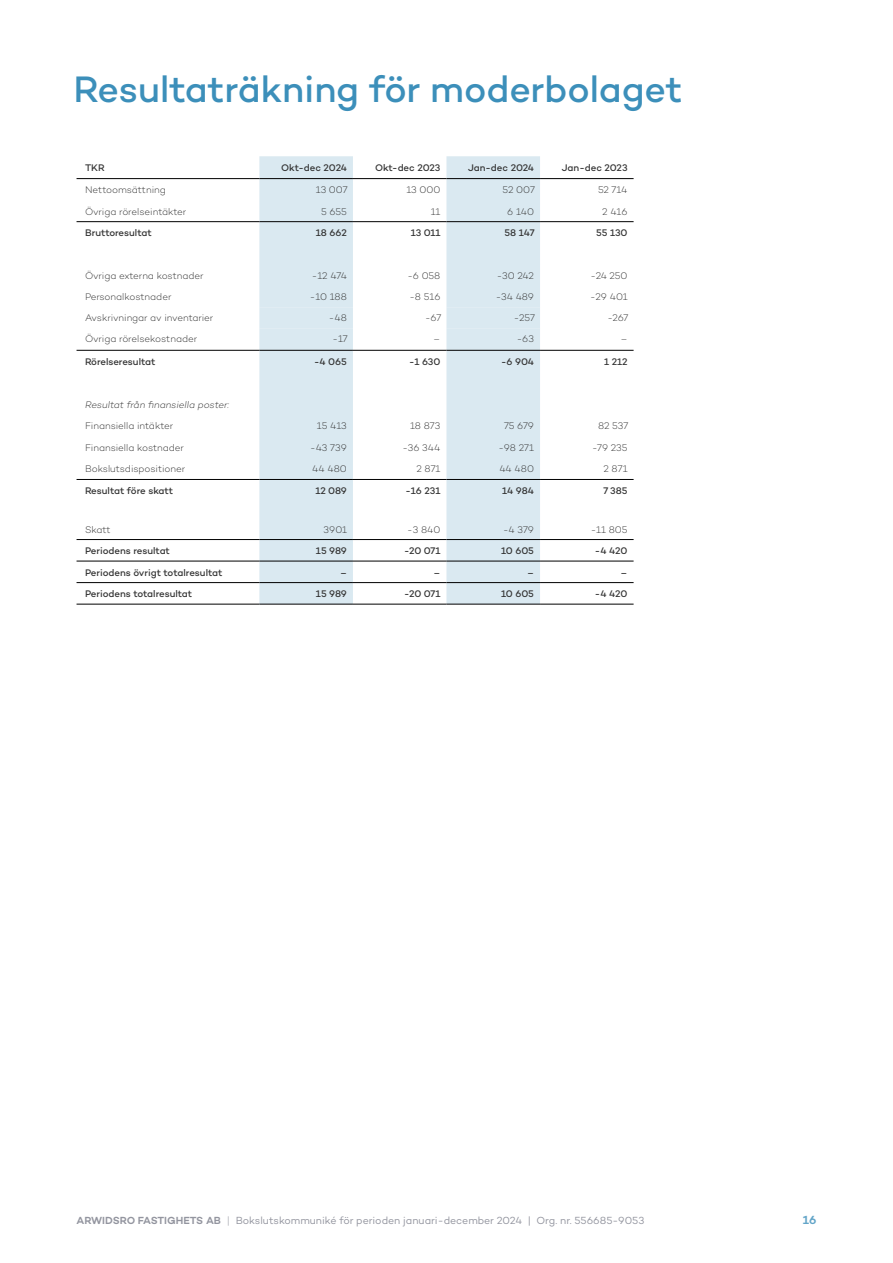
<style>
.page{position:relative;width:893px;height:1263px;background:#fff}
.page>*{position:absolute;margin:0;border:0;box-sizing:border-box;transform-origin:0 0}
.t1{font:500 37.5px "Campton";color:#3c8fba}
.t2{font:600 12px "Campton";color:#63a5c8}
.t3{font:10.5px "Campton";color:#93959f}
.t4{font:300 9.75px "Campton";letter-spacing:-.005em;color:#333}
.t5{font:500 9.75px "Campton";letter-spacing:-.01em;color:#333}
.t6{font:italic 300 9.75px "Campton";color:#333}
.s1{font-weight:600}
.s2{font-weight:300}
</style>
<div class="page">
<svg style="left:259px;top:156px;width:281px;height:448px;fill:#dae9f1"></svg>
<svg style="left:259px;top:307px;width:281px;height:22px"></svg>
<hr style="left:77px;top:178px;width:182px;height:1px;background:#000">
<hr style="left:259px;top:178px;width:94px;height:1px;background:#000">
<hr style="left:353px;top:178px;width:93px;height:1px;background:#000">
<hr style="left:446px;top:178px;width:94px;height:1px;background:#000">
<hr style="left:540px;top:178px;width:94px;height:1px;background:#000">
<hr style="left:77px;top:221px;width:182px;height:1px;background:#000">
<hr style="left:259px;top:221px;width:94px;height:1px;background:#000">
<hr style="left:353px;top:221px;width:93px;height:1px;background:#000">
<hr style="left:446px;top:221px;width:94px;height:1px;background:#000">
<hr style="left:540px;top:221px;width:94px;height:1px;background:#000">
<hr style="left:77px;top:350px;width:182px;height:1px;background:#000">
<hr style="left:259px;top:350px;width:94px;height:1px;background:#000">
<hr style="left:353px;top:350px;width:93px;height:1px;background:#000">
<hr style="left:446px;top:350px;width:94px;height:1px;background:#000">
<hr style="left:540px;top:350px;width:94px;height:1px;background:#000">
<hr style="left:77px;top:479px;width:182px;height:1px;background:#000">
<hr style="left:259px;top:479px;width:94px;height:1px;background:#000">
<hr style="left:353px;top:479px;width:93px;height:1px;background:#000">
<hr style="left:446px;top:479px;width:94px;height:1px;background:#000">
<hr style="left:540px;top:479px;width:94px;height:1px;background:#000">
<hr style="left:77px;top:539px;width:182px;height:1px;background:#000">
<hr style="left:259px;top:539px;width:94px;height:1px;background:#000">
<hr style="left:353px;top:539px;width:93px;height:1px;background:#000">
<hr style="left:446px;top:539px;width:94px;height:1px;background:#000">
<hr style="left:540px;top:539px;width:94px;height:1px;background:#000">
<hr style="left:77px;top:561px;width:182px;height:1px;background:#000">
<hr style="left:259px;top:561px;width:94px;height:1px;background:#000">
<hr style="left:353px;top:561px;width:93px;height:1px;background:#000">
<hr style="left:446px;top:561px;width:94px;height:1px;background:#000">
<hr style="left:540px;top:561px;width:94px;height:1px;background:#000">
<hr style="left:77px;top:582px;width:182px;height:1px;background:#000">
<hr style="left:259px;top:582px;width:94px;height:1px;background:#000">
<hr style="left:353px;top:582px;width:93px;height:1px;background:#000">
<hr style="left:446px;top:582px;width:94px;height:1px;background:#000">
<hr style="left:540px;top:582px;width:94px;height:1px;background:#000">
<hr style="left:77px;top:604px;width:182px;height:1px;background:#000">
<hr style="left:259px;top:604px;width:94px;height:1px;background:#000">
<hr style="left:353px;top:604px;width:93px;height:1px;background:#000">
<hr style="left:446px;top:604px;width:94px;height:1px;background:#000">
<hr style="left:540px;top:604px;width:94px;height:1px;background:#000">
<h1 class="t1" style="left:74px;top:66px;width:610px">Resultaträkning för moderbolaget</h1>
<p class="t5" style="left:85px;top:162px;width:21px">TKR</p>
<p class="t5" style="left:281px;top:162px;width:67px">Okt-dec 2024</p>
<p class="t5" style="left:375px;top:162px;width:67px">Okt-dec 2023</p>
<p class="t5" style="left:468px;top:162px;width:67px">Jan-dec 2024</p>
<p class="t5" style="left:562px;top:162px;width:67px">Jan-dec 2023</p>
<p class="t4" style="left:85px;top:184px;width:82px">Nettoomsättning</p>
<p class="t4" style="left:316px;top:184px;width:33px">13 007</p>
<p class="t4" style="left:406px;top:184px;width:36px">13 000</p>
<p class="t4" style="left:503px;top:184px;width:34px">52 007</p>
<p class="t4" style="left:598px;top:184px;width:31px">52 714</p>
<p class="t4" style="left:85px;top:205px;width:103px">Övriga rörelseintäkter</p>
<p class="t4" style="left:321px;top:205px;width:27px">5 655</p>
<p class="t4" style="left:431px;top:205px;width:11px">11</p>
<p class="t4" style="left:507px;top:205px;width:28px">6 140</p>
<p class="t4" style="left:602px;top:205px;width:27px">2 416</p>
<p class="t5" style="left:85px;top:227px;width:68px">Bruttoresultat</p>
<p class="t5" style="left:316px;top:227px;width:33px">18 662</p>
<p class="t5" style="left:411px;top:227px;width:31px">13 011</p>
<p class="t5" style="left:504px;top:227px;width:32px">58 147</p>
<p class="t5" style="left:596px;top:227px;width:33px">55 130</p>
<p class="t4" style="left:85px;top:269px;width:120px">Övriga externa kostnader</p>
<p class="t4" style="left:312px;top:269px;width:37px">-12 474</p>
<p class="t4" style="left:407px;top:269px;width:35px">-6 058</p>
<p class="t4" style="left:497px;top:269px;width:39px">-30 242</p>
<p class="t4" style="left:591px;top:269px;width:39px">-24 250</p>
<p class="t4" style="left:85px;top:291px;width:88px">Personalkostnader</p>
<p class="t4" style="left:310px;top:291px;width:39px">-10 188</p>
<p class="t4" style="left:409px;top:291px;width:33px">-8 516</p>
<p class="t4" style="left:496px;top:291px;width:40px">-34 489</p>
<p class="t4" style="left:590px;top:291px;width:39px">-29 401</p>
<p class="t4" style="left:85px;top:311px;width:130px">Avskrivningar av inventarier</p>
<p class="t4" style="left:329px;top:311px;width:19px">-48</p>
<p class="t4" style="left:425px;top:311px;width:18px">-67</p>
<p class="t4" style="left:514px;top:311px;width:22px">-257</p>
<p class="t4" style="left:607px;top:311px;width:23px">-267</p>
<p class="t4" style="left:85px;top:333px;width:114px">Övriga rörelsekostnader</p>
<p class="t4" style="left:332px;top:333px;width:17px">-17</p>
<p class="t4" style="left:433px;top:333px;width:9px">–</p>
<p class="t4" style="left:517px;top:333px;width:19px">-63</p>
<p class="t4" style="left:620px;top:333px;width:9px">–</p>
<p class="t5" style="left:85px;top:355px;width:72px">Rörelseresultat</p>
<p class="t5" style="left:314px;top:355px;width:34px">-4 065</p>
<p class="t5" style="left:409px;top:355px;width:33px">-1 630</p>
<p class="t5" style="left:501px;top:355px;width:34px">-6 904</p>
<p class="t5" style="left:604px;top:355px;width:25px">1 212</p>
<p class="t6" style="left:85px;top:398px;width:146px">Resultat från finansiella poster:</p>
<p class="t4" style="left:85px;top:420px;width:90px">Finansiella intäkter</p>
<p class="t4" style="left:317px;top:420px;width:31px">15 413</p>
<p class="t4" style="left:410px;top:420px;width:32px">18 873</p>
<p class="t4" style="left:504px;top:420px;width:31px">75 679</p>
<p class="t4" style="left:598px;top:420px;width:32px">82 537</p>
<p class="t4" style="left:85px;top:442px;width:100px">Finansiella kostnader</p>
<p class="t4" style="left:310px;top:442px;width:38px">-43 739</p>
<p class="t4" style="left:402px;top:442px;width:40px">-36 344</p>
<p class="t4" style="left:499px;top:442px;width:37px">-98 271</p>
<p class="t4" style="left:592px;top:442px;width:37px">-79 235</p>
<p class="t4" style="left:85px;top:463px;width:102px">Bokslutsdispositioner</p>
<p class="t4" style="left:312px;top:463px;width:36px">44 480</p>
<p class="t4" style="left:416px;top:463px;width:26px">2 871</p>
<p class="t4" style="left:499px;top:463px;width:36px">44 480</p>
<p class="t4" style="left:603px;top:463px;width:26px">2 871</p>
<p class="t5" style="left:85px;top:484px;width:90px">Resultat före skatt</p>
<p class="t5" style="left:315px;top:484px;width:33px">12 089</p>
<p class="t5" style="left:406px;top:484px;width:36px">-16 231</p>
<p class="t5" style="left:502px;top:484px;width:33px">14 984</p>
<p class="t5" style="left:603px;top:484px;width:26px">7 385</p>
<p class="t4" style="left:85px;top:523px;width:27px">Skatt</p>
<p class="t4" style="left:324px;top:523px;width:25px">3901</p>
<p class="t4" style="left:407px;top:523px;width:35px">-3 840</p>
<p class="t4" style="left:503px;top:523px;width:33px">-4 379</p>
<p class="t4" style="left:591px;top:523px;width:38px">-11 805</p>
<p class="t5" style="left:85px;top:545px;width:86px">Periodens resultat</p>
<p class="t5" style="left:316px;top:545px;width:32px">15 989</p>
<p class="t5" style="left:404px;top:545px;width:38px">-20 071</p>
<p class="t5" style="left:501px;top:545px;width:34px">10 605</p>
<p class="t5" style="left:595px;top:545px;width:34px">-4 420</p>
<p class="t5" style="left:85px;top:566px;width:139px">Periodens övrigt totalresultat</p>
<p class="t5" style="left:340px;top:566px;width:8px">–</p>
<p class="t5" style="left:434px;top:566px;width:8px">–</p>
<p class="t5" style="left:527px;top:566px;width:8px">–</p>
<p class="t5" style="left:621px;top:566px;width:8px">–</p>
<p class="t5" style="left:85px;top:588px;width:109px">Periodens totalresultat</p>
<p class="t5" style="left:316px;top:588px;width:32px">15 989</p>
<p class="t5" style="left:404px;top:588px;width:38px">-20 071</p>
<p class="t5" style="left:501px;top:588px;width:34px">10 605</p>
<p class="t5" style="left:595px;top:588px;width:34px">-4 420</p>
<p class="t3" style="left:77px;top:1214px;width:569px"><span class="s1">ARWIDSRO FASTIGHETS AB</span> <span class="s2">|</span> Bokslutskommuniké för perioden januari-december 2024 | Org. nr. 556685-9053</p>
<p class="t2" style="left:803px;top:1212px;width:15px">16</p>
</div>
